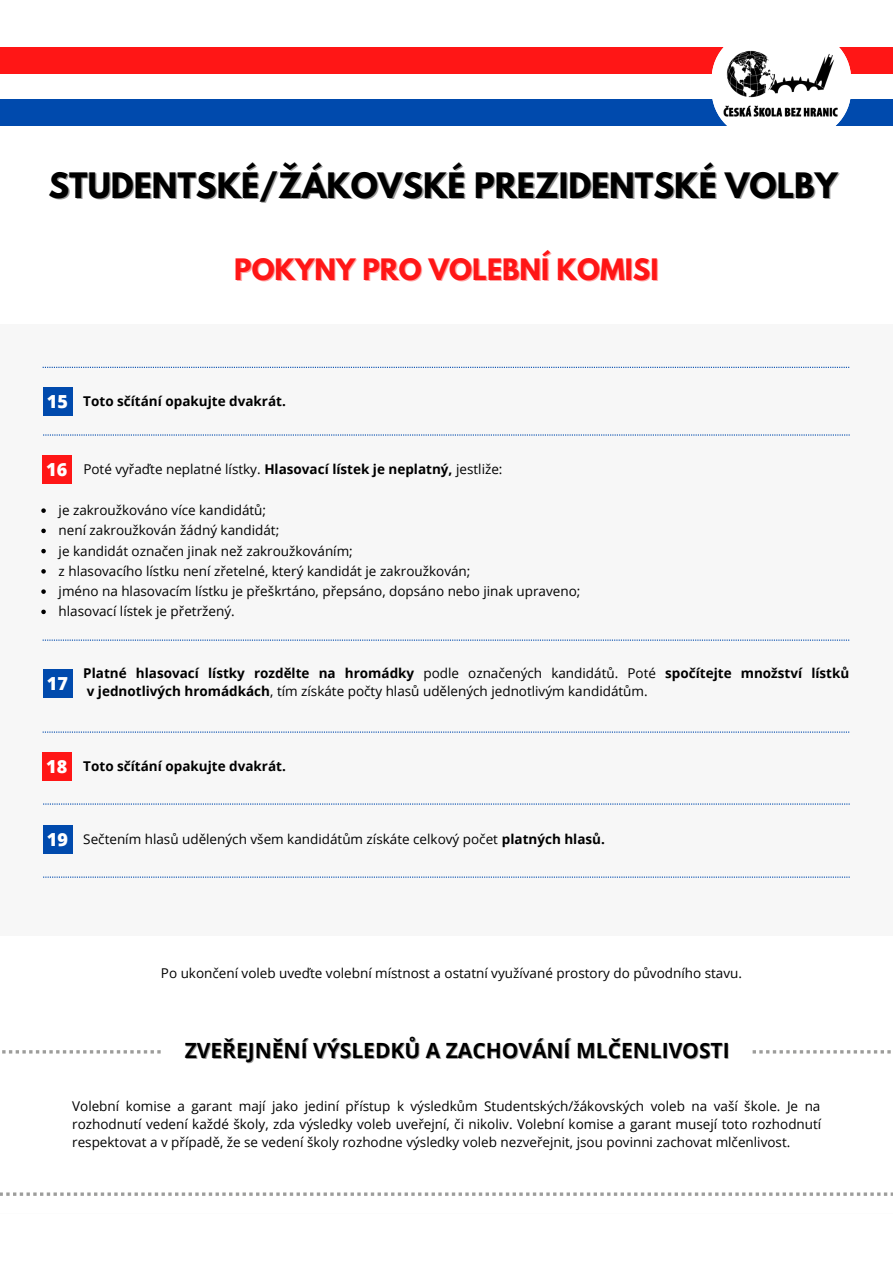
<style>
.page{position:relative;width:893px;height:1264px;background:#fff}
.page>*{position:absolute;margin:0;border:0;box-sizing:border-box;transform-origin:0 0}
.t1{font:700 31.05px "League Spartan";color:#000}
.t2{font:700 26.1px "League Spartan";color:#ff1616}
.t3{font:700 21px "Open Sans";color:#000}
.t4{font:800 18px "Open Sans";color:#fff}
.t5{font:13.5px/20.2px "Open Sans";color:#000}
.t6{font:700 13.5px/18px "Open Sans";color:#000}
.s1{font-weight:700}
.s2{font-weight:400}
</style>
<div class="page">
<div style="left:0;top:47px;width:892px;height:27px;background:#ff1616"></div>
<div style="left:0;top:99px;width:892px;height:27px;background:#004aad"></div>
<img style="left:711px;top:47px;width:140px;height:79px">
<div style="left:0;top:324px;width:892px;height:889px;background:#f7f7f7"></div>
<svg style="left:43px;top:367px;width:806px;height:1px"></svg>
<svg style="left:43px;top:434px;width:806px;height:1px"></svg>
<svg style="left:43px;top:639px;width:806px;height:1px"></svg>
<svg style="left:43px;top:731px;width:806px;height:1px"></svg>
<svg style="left:43px;top:803px;width:806px;height:1px"></svg>
<svg style="left:43px;top:876px;width:806px;height:1px"></svg>
<svg style="left:41px;top:508px;width:5px;height:5px"></svg>
<svg style="left:41px;top:528px;width:5px;height:5px"></svg>
<svg style="left:41px;top:549px;width:5px;height:4px"></svg>
<svg style="left:41px;top:569px;width:5px;height:4px"></svg>
<svg style="left:41px;top:589px;width:5px;height:5px"></svg>
<svg style="left:41px;top:609px;width:5px;height:5px"></svg>
<div style="left:43px;top:387px;width:29px;height:28px;background:#004aad"></div>
<div style="left:43px;top:669px;width:29px;height:28px;background:#004aad"></div>
<div style="left:43px;top:825px;width:29px;height:28px;background:#004aad"></div>
<div style="left:43px;top:455px;width:29px;height:28px;background:#ff1616"></div>
<div style="left:43px;top:753px;width:29px;height:28px;background:#ff1616"></div>
<svg style="left:0;top:1192px;width:892px;height:3px"></svg>
<svg style="left:2px;top:1050px;width:159px;height:3px"></svg>
<svg style="left:752px;top:1050px;width:139px;height:3px"></svg>
<h1 class="t1" style="left:48px;top:170px;width:790px">STUDENTSKÉ/ŽÁKOVSKÉ PREZIDENTSKÉ VOLBY</h1>
<h2 class="t2" style="left:234px;top:256px;width:425px">POKYNY PRO VOLEBNÍ KOMISI</h2>
<h3 class="t4" style="left:47px;top:388px;width:23px">15</h3>
<p class="t6" style="left:83px;top:391px;width:204px">Toto sčítání opakujte dvakrát.</p>
<h3 class="t4" style="left:46px;top:457px;width:23px">16</h3>
<p class="t5" style="left:83px;top:458px;width:420px">Poté vyřaďte neplatné lístky. <span class="s1">Hlasovací lístek je neplatný,</span> jestliže:</p>
<p class="t5" style="left:59px;top:500px;width:523px">je zakroužkováno více kandidátů;<br>není zakroužkován žádný kandidát;<br>je kandidát označen jinak než zakroužkováním;<br>z hlasovacího lístku není zřetelné, který kandidát je zakroužkován;<br>jméno na hlasovacím lístku je přeškrtáno, přepsáno, dopsáno nebo jinak upraveno; hlasovací lístek je přetržený.</p>
<h3 class="t4" style="left:47px;top:670px;width:23px">17</h3>
<p class="t6" style="left:83px;top:664px;width:767px">Platné hlasovací lístky rozdělte na hromádky <span class="s2">podle označených kandidátů. Poté</span> spočítejte množství lístků v jednotlivých hromádkách<span class="s2">, tím získáte počty hlasů udělených jednotlivým kandidátům.</span></p>
<h3 class="t4" style="left:46px;top:754px;width:23px">18</h3>
<p class="t6" style="left:83px;top:756px;width:204px">Toto sčítání opakujte dvakrát.</p>
<h3 class="t4" style="left:47px;top:826px;width:23px">19</h3>
<p class="t5" style="left:83px;top:828px;width:523px">Sečtením hlasů udělených všem kandidátům získáte celkový počet <span class="s1">platných hlasů.</span></p>
<p class="t5" style="left:161px;top:962px;width:582px">Po ukončení voleb uveďte volební místnost a ostatní využívané prostory do původního stavu.</p>
<h3 class="t3" style="left:185px;top:1035px;width:546px">ZVEŘEJNĚNÍ VÝSLEDKŮ A ZACHOVÁNÍ MLČENLIVOSTI</h3>
<p class="t5" style="left:72px;top:1096px;width:750px;line-height:18px;text-align:justify">Volební komise a garant mají jako jediní přístup k výsledkům Studentských/žákovských voleb na vaší škole. Je na rozhodnutí vedení každé školy, zda výsledky voleb uveřejní, či nikoliv. Volební komise a garant musejí toto rozhodnutí respektovat a v případě, že se vedení školy rozhodne výsledky voleb nezveřejnit, jsou povinni zachovat mlčenlivost.</p>
</div>
